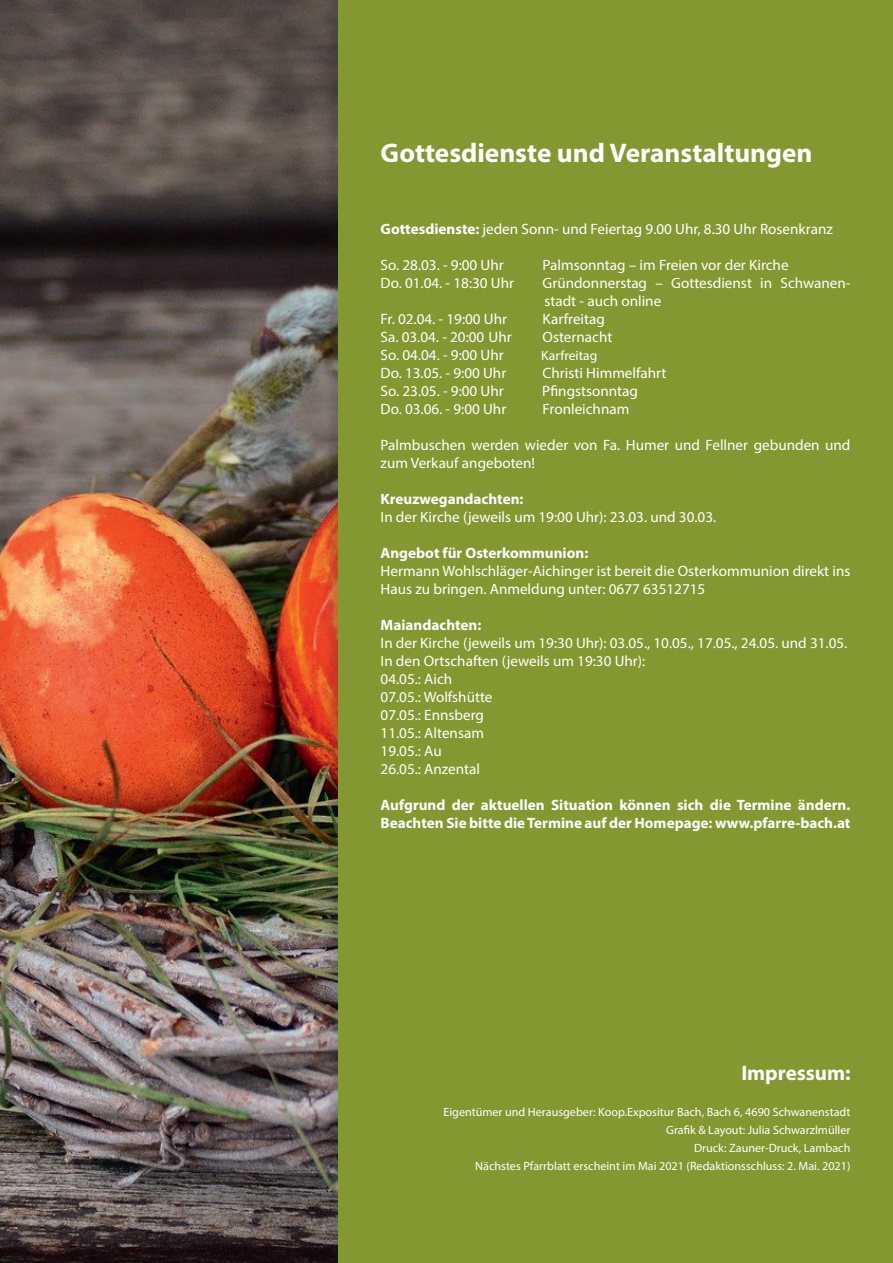
<style>
.page{position:relative;width:893px;height:1263px;background:#fff}
.page>*{position:absolute;margin:0;border:0;box-sizing:border-box;transform-origin:0 0}
.t1{font:700 27px "Myriad Pro";color:#fff}
.t2{font:700 21px "Myriad Pro";color:#fff}
.t3{font:15px/18px "Myriad Pro";color:#fff}
.t4{font:700 15px/18px "Myriad Pro";color:#fff}
.t5{font:13.5px "Myriad Pro";color:#fff}
.t6{font:12px/18px "Myriad Pro";color:#fff;text-align:right}
.s1{font-weight:700}
</style>
<div class="page">
<img style="left:0;top:0;width:322px;height:1263px">
<div style="left:322px;top:0;width:571px;height:1263px;background:#231f20;opacity:.19"></div>
<div style="left:338px;top:0;width:555px;height:1263px;background:#849832"></div>
<h1 class="t1" style="left:381px;top:135px;width:433px">Gottesdienste und Veranstaltungen</h1>
<p class="t3" style="left:381px;top:220px;width:454px"><span class="s1">Gottesdienste:</span> jeden Sonn- und Feiertag 9.00 Uhr, 8.30 Uhr Rosenkranz</p>
<p class="t3" style="left:381px;top:256px;width:125px">So. 28.03. - 9:00 Uhr</p>
<p class="t3" style="left:543px;top:256px;width:247px">Palmsonntag – im Freien vor der Kirche</p>
<p class="t3" style="left:381px;top:274px;width:135px">Do. 01.04. - 18:30 Uhr</p>
<p class="t3" style="left:543px;top:274px;width:309px">Gründonnerstag – Gottesdienst in Schwanen&shy;stadt - auch online</p>
<p class="t3" style="left:381px;top:310px;width:128px">Fr. 02.04. - 19:00 Uhr</p>
<p class="t3" style="left:543px;top:310px;width:64px">Karfreitag</p>
<p class="t3" style="left:381px;top:328px;width:133px">Sa. 03.04. - 20:00 Uhr</p>
<p class="t3" style="left:543px;top:328px;width:71px">Osternacht</p>
<p class="t3" style="left:381px;top:346px;width:125px">So. 04.04. - 9:00 Uhr</p>
<p class="t5" style="left:541px;top:347px;width:58px">Karfreitag</p>
<p class="t3" style="left:381px;top:364px;width:127px">Do. 13.05. - 9:00 Uhr</p>
<p class="t3" style="left:543px;top:364px;width:126px">Christi Himmelfahrt</p>
<p class="t3" style="left:381px;top:382px;width:125px">So. 23.05. - 9:00 Uhr</p>
<p class="t3" style="left:542px;top:382px;width:97px">Pfingstsonntag</p>
<p class="t3" style="left:381px;top:400px;width:127px">Do. 03.06. - 9:00 Uhr</p>
<p class="t3" style="left:543px;top:400px;width:88px">Fronleichnam</p>
<p class="t3" style="left:381px;top:436px;width:471px">Palmbuschen werden wieder von Fa. Humer und Fellner gebunden und zum Verkauf angeboten!</p>
<p class="t4" style="left:381px;top:489px;width:144px">Kreuzwegandachten:</p>
<p class="t3" style="left:381px;top:508px;width:337px">In der Kirche (jeweils um 19:00 Uhr): 23.03. und 30.03.</p>
<p class="t4" style="left:381px;top:543px;width:209px">Angebot für Osterkommunion:</p>
<p class="t3" style="left:381px;top:562px;width:471px">Hermann Wohlschläger-Aichinger ist bereit die Osterkommunion direkt ins<br>Haus zu bringen. Anmeldung unter: 0677 63512715</p>
<p class="t4" style="left:381px;top:615px;width:102px">Maiandachten:</p>
<p class="t3" style="left:381px;top:634px;width:468px">In der Kirche (jeweils um 19:30 Uhr): 03.05., 10.05., 17.05., 24.05. und 31.05.<br>In den Ortschaften (jeweils um 19:30 Uhr):<br>04.05.: Aich<br>07.05.: Wolfshütte<br>07.05.: Ennsberg<br>11.05.: Altensam<br>19.05.: Au<br>26.05.: Anzental</p>
<p class="t4" style="left:381px;top:795px;width:471px">Aufgrund der aktuellen Situation können sich die Termine ändern.<br>Beachten Sie bitte die Termine auf der Homepage: www.pfarre-bach.at</p>
<h2 class="t2" style="left:741px;top:1059px;width:111px">Impressum:</h2>
<p class="t6" style="left:443px;top:1103px;width:409px">Eigentümer und Herausgeber: Koop.Expositur Bach, Bach 6, 4690 Schwanenstadt Grafik &amp; Layout: Julia Schwarzlmüller<br>Druck: Zauner-Druck, Lambach<br>Nächstes Pfarrblatt erscheint im Mai 2021 (Redaktionsschluss: 2. Mai. 2021)</p>
</div>
